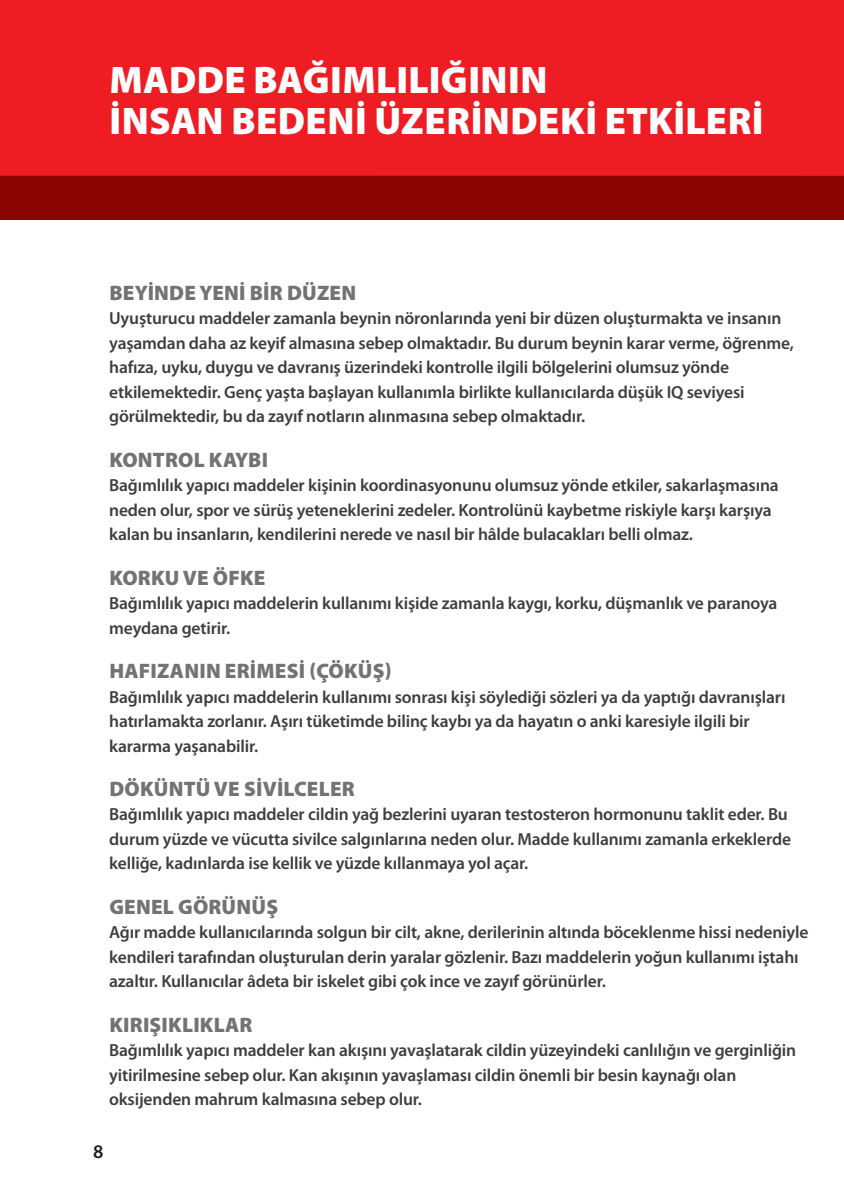
<style>
.page{position:relative;width:844px;height:1191px;background:#fff}
.page>*{position:absolute;margin:0;border:0;box-sizing:border-box;transform-origin:0 0}
.t1{font:900 38.5px/40.2px "Myriad Pro";letter-spacing:.01em;color:#fff}
.t2{font:900 21px "Myriad Pro";letter-spacing:.01em;color:#737373}
.t3{font:600 19.25px "Myriad Pro";color:#231f20}
.t4{font:600 17.5px/24.5px "Myriad Pro";letter-spacing:-.01em;color:#3e3e3f}
</style>
<div class="page">
<div style="left:0;top:23px;width:843px;height:197px;background:#8b0202"></div>
<div style="left:0;top:0;width:843px;height:176px;background:#ee1d23"></div>
<h1 class="t1" style="left:110px;top:61px;width:655px">MADDE BAĞIMLILIĞININ<br>İNSAN BEDENİ ÜZERİNDEKİ ETKİLERİ</h1>
<p class="t2" style="left:109px;top:282px;width:248px">BEYİNDE YENİ BİR DÜZEN</p>
<p class="t4" style="left:109px;top:307px;width:686px">Uyuşturucu maddeler zamanla beynin nöronlarında yeni bir düzen oluşturmakta ve insanın yaşamdan daha az keyif almasına sebep olmaktadır. Bu durum beynin karar verme, öğrenme, hafıza, uyku, duygu ve davranış üzerindeki kontrolle ilgili bölgelerini olumsuz yönde etkilemektedir. Genç yaşta başlayan kullanımla birlikte kullanıcılarda düşük IQ seviyesi görülmektedir, bu da zayıf notların alınmasına sebep olmaktadır.</p>
<p class="t2" style="left:109px;top:448px;width:160px">KONTROL KAYBI</p>
<p class="t4" style="left:109px;top:473px;width:671px">Bağımlılık yapıcı maddeler kişinin koordinasyonunu olumsuz yönde etkiler, sakarlaşmasına neden olur, spor ve sürüş yeteneklerini zedeler. Kontrolünü kaybetme riskiyle karşı karşıya kalan bu insanların, kendilerini nerede ve nasıl bir hâlde bulacakları belli olmaz.</p>
<p class="t2" style="left:109px;top:566px;width:158px">KORKU VE ÖFKE</p>
<p class="t4" style="left:109px;top:591px;width:669px">Bağımlılık yapıcı maddelerin kullanımı kişide zamanla kaygı, korku, düşmanlık ve paranoya meydana getirir.</p>
<p class="t2" style="left:109px;top:660px;width:284px">HAFIZANIN ERİMESİ (ÇÖKÜŞ)</p>
<p class="t4" style="left:109px;top:685px;width:677px">Bağımlılık yapıcı maddelerin kullanımı sonrası kişi söylediği sözleri ya da yaptığı davranışları hatırlamakta zorlanır. Aşırı tüketimde bilinç kaybı ya da hayatın o anki karesiyle ilgili bir kararma yaşanabilir.</p>
<p class="t2" style="left:109px;top:778px;width:247px">DÖKÜNTÜ VE SİVİLCELER</p>
<p class="t4" style="left:109px;top:802px;width:683px">Bağımlılık yapıcı maddeler cildin yağ bezlerini uyaran testosteron hormonunu taklit eder. Bu durum yüzde ve vücutta sivilce salgınlarına neden olur. Madde kullanımı zamanla erkeklerde kelliğe, kadınlarda ise kellik ve yüzde kıllanmaya yol açar.</p>
<p class="t2" style="left:109px;top:895px;width:170px">GENEL GÖRÜNÜŞ</p>
<p class="t4" style="left:109px;top:920px;width:700px">Ağır madde kullanıcılarında solgun bir cilt, akne, derilerinin altında böceklenme hissi nedeniyle kendileri tarafından oluşturulan derin yaralar gözlenir. Bazı maddelerin yoğun kullanımı iştahı azaltır. Kullanıcılar âdeta bir iskelet gibi çok ince ve zayıf görünürler.</p>
<p class="t2" style="left:109px;top:1013px;width:145px">KIRIŞIKLIKLAR</p>
<p class="t4" style="left:109px;top:1038px;width:688px">Bağımlılık yapıcı maddeler kan akışını yavaşlatarak cildin yüzeyindeki canlılığın ve gerginliğin yitirilmesine sebep olur. Kan akışının yavaşlaması cildin önemli bir besin kaynağı olan oksijenden mahrum kalmasına sebep olur.</p>
<p class="t3" style="left:93px;top:1141px;width:12px">8</p>
</div>
